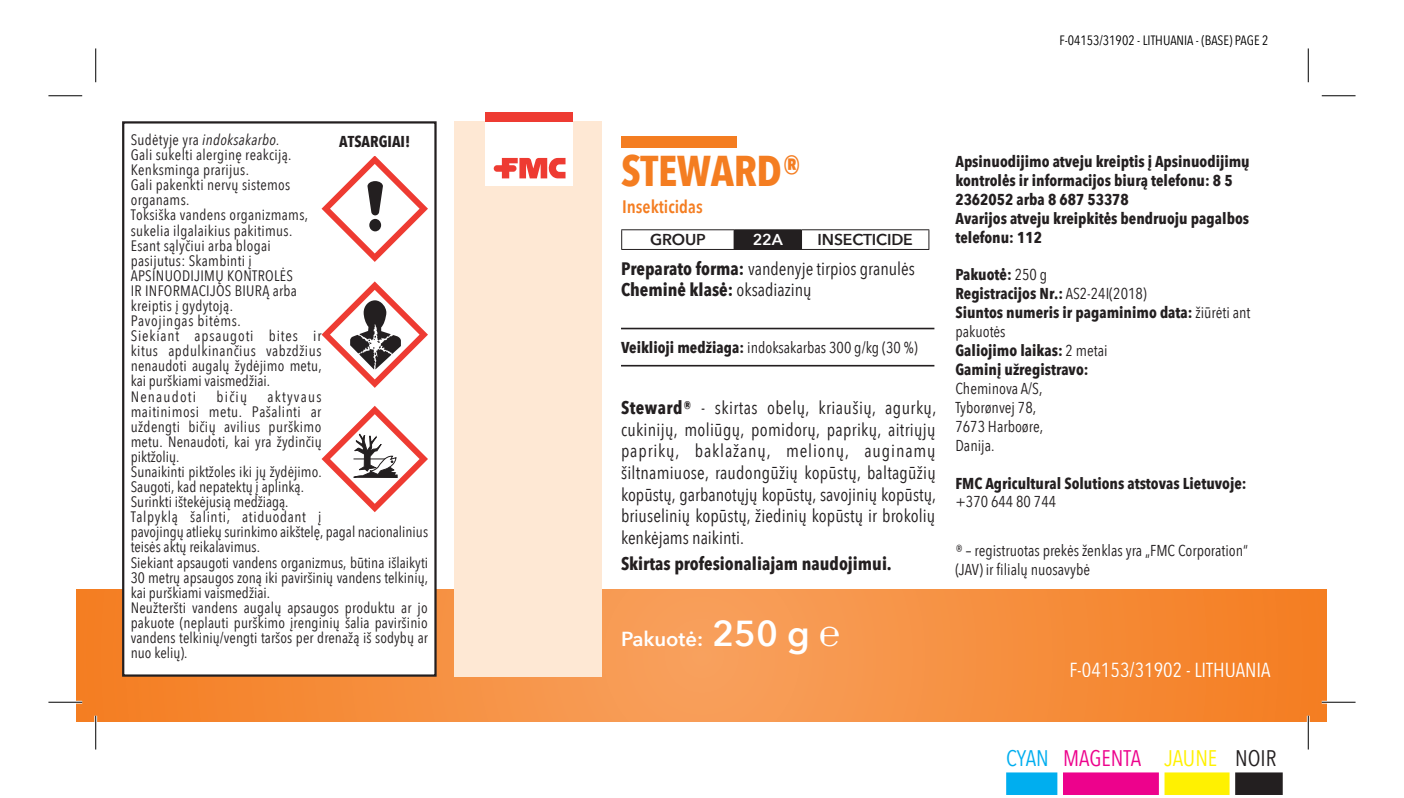
<style>
.page{position:relative;width:1404px;height:798px;background:#fff}
.page>*{position:absolute;margin:0;border:0;box-sizing:border-box;transform-origin:0 0}
.t1{font:700 42.98px "Avenir Next Condensed";letter-spacing:-.01em;color:#f47d21}
.t2{font:22.5px "Avenir Next Condensed";color:#ed028c}
.t3{font:20.25px "Avenir Next Condensed";color:#fff}
.t4{font:600 20.25px "Avenir Next";color:#fff}
.t5{font:18px/21.6px "Avenir Next Condensed";color:#231f20;text-align:justify}
.t6{font:700 18px "Avenir Next Condensed";color:#231f20}
.t7{font:600 18px "Avenir Next Condensed";color:#f47d21}
.t8{font:700 15.75px/18.9px "Avenir Next Condensed";color:#231f20}
.t9{font:15.75px/18.9px "Avenir Next Condensed";color:#231f20}
.t10{font:600 15.75px "Avenir Next";letter-spacing:-.01em;color:#231f20}
.t11{font:600 15.75px "Avenir Next";color:#fff}
.t12{font:15.08px/15.1px "Avenir Next Condensed";letter-spacing:.01em;color:#231f20}
.t13{font:13.5px "Avenir Next Condensed";color:#000}
.s1{font-style:italic}
.s2{font-weight:700}
.s3{font-size:36px}
.s4{font-size:27px}
.s5{font-weight:400}
.s6{color:#00aeef}
.s7{color:#fff101}
.s8{color:#231f20}
</style>
<div class="page">
<div style="left:1006px;top:772px;width:51px;height:22px;background:#00aeef"></div>
<div style="left:1062px;top:772px;width:96px;height:22px;background:#ed028c"></div>
<div style="left:1164px;top:772px;width:65px;height:22px;background:#fff101"></div>
<div style="left:1234px;top:772px;width:48px;height:22px;background:#231f20"></div>
<svg style="left:76px;top:589px;width:1250px;height:132px;background:#f58e3f"></svg>
<div style="left:454px;top:121px;width:148px;height:555px;background:#fee8d4"></div>
<div style="left:485px;top:108px;width:87px;height:77px;background:#fff"></div>
<svg style="left:493px;top:158px;width:72px;height:20px"></svg>
<div style="left:485px;top:112px;width:87px;height:9px;background:#ee3b32"></div>
<hr style="left:621px;top:327px;width:313px;height:2px;background:#231f20">
<hr style="left:621px;top:365px;width:313px;height:1px;background:#231f20">
<hr style="left:621px;top:229px;width:113px;height:1px;background:#231f20">
<hr style="left:734px;top:229px;width:67px;height:1px;background:#231f20">
<hr style="left:801px;top:229px;width:128px;height:1px;background:#231f20">
<svg style="left:621px;top:230px;width:308px;height:19px"></svg>
<hr style="left:621px;top:249px;width:113px;height:1px;background:#231f20">
<hr style="left:734px;top:249px;width:67px;height:1px;background:#231f20">
<hr style="left:801px;top:249px;width:128px;height:1px;background:#231f20">
<div style="left:621px;top:136px;width:115px;height:12px;background:#f47d21"></div>
<div style="left:123px;top:122px;width:312px;height:553px;background:#fff"></div>
<div style="left:122px;top:121px;width:314px;height:555px;border:2px solid #231f20"></div>
<svg style="left:321px;top:157px;width:107px;height:105px"></svg>
<svg style="left:321px;top:281px;width:107px;height:107px"></svg>
<svg style="left:321px;top:405px;width:107px;height:107px"></svg>
<hr style="left:48px;top:700px;width:34px;height:3px;background:#fff">
<hr style="left:1321px;top:700px;width:34px;height:3px;background:#fff">
<hr style="left:94px;top:715px;width:3px;height:34px;background:#fff">
<hr style="left:1306px;top:715px;width:3px;height:34px;background:#fff">
<hr style="left:48px;top:95px;width:34px;height:1px;background:#000">
<hr style="left:1321px;top:95px;width:34px;height:1px;background:#000">
<hr style="left:48px;top:701px;width:34px;height:1px;background:#000">
<hr style="left:1321px;top:701px;width:34px;height:1px;background:#000">
<hr style="left:95px;top:48px;width:1px;height:34px;background:#000">
<hr style="left:95px;top:715px;width:1px;height:34px;background:#000">
<hr style="left:1307px;top:48px;width:1px;height:34px;background:#000">
<hr style="left:1307px;top:715px;width:1px;height:34px;background:#000">
<p class="t12" style="left:131px;top:131px;width:192px">Sudėtyje yra <span class="s1">indoksakarbo.<br></span>Gali sukelti alerginę reakciją.<br>Kenksminga prarijus.<br>Gali pakenkti nervų sistemos organams.<br>Toksiška vandens organizmams, sukelia ilgalaikius pakitimus.<br>Esant sąlyčiui arba blogai pasijutus: Skambinti į<br>APSINUODIJIMŲ KONTROLĖS<br>IR INFORMACIJOS BIURĄ arba kreiptis į gydytoją.<br>Pavojingas bitėms.<br>Siekiant apsaugoti bites ir kitus apdulkinančius vabzdžius nenaudoti augalų žydėjimo metu, kai purškiami vaismedžiai.<br>Nenaudoti</p>
<p class="t8" style="left:339px;top:132px;width:73px">ATSARGIAI!</p>
<p class="t12" style="left:131px;top:388px;width:299px;text-indent:137px">aktyvaus<br>maitinimosi metu. Pašalinti ar<br>uždengti bičių avilius purškimo<br>metu. Nenaudoti, kai yra žydinčių<br>piktžolių.<br>Sunaikinti piktžoles iki jų žydėjimo.<br>Saugoti, kad nepatektų į aplinką.<br>Surinkti ištekėjusią medžiagą.<br>Talpyklą šalinti, atiduodant į<br>pavojingų atliekų surinkimo aikštelę, pagal nacionalinius teisės aktų reikalavimus.<br>Siekiant apsaugoti vandens organizmus, būtina išlaikyti 30 metrų apsaugos zoną iki paviršinių vandens telkinių, kai purškiami vaismedžiai.<br>Neužteršti vandens augalų apsaugos produktu ar jo pakuote (neplauti purškimo įrenginių šalia paviršinio vandens telkinių/vengti taršos per drenažą iš sodybų ar nuo kelių).</p>
<p class="t12" style="left:216px;top:388px;width:32px">bičių</p>
<p class="t13" style="left:1059px;top:29px;width:210px">F-04153/31902 - LITHUANIA - (BASE) PAGE 2</p>
<h1 class="t1" style="left:621px;top:145px;width:182px">STEWARD®</h1>
<p class="t7" style="left:622px;top:191px;width:82px">Insekticidas</p>
<p class="t10" style="left:650px;top:226px;width:57px">GROUP</p>
<p class="t11" style="left:752px;top:226px;width:32px">22A</p>
<p class="t10" style="left:817px;top:226px;width:97px">INSECTICIDE</p>
<p class="t5" style="left:621px;top:256px;width:295px"><span class="s2">Preparato forma:</span> vandenyje tirpios granulės<br><span class="s2">Cheminė klasė:</span> oksadiazinų</p>
<p class="t9" style="left:621px;top:337px;width:298px"><span class="s2">Veiklioji medžiaga:</span> indoksakarbas 300 g/kg (30 %)</p>
<p class="t5" style="left:621px;top:396px;width:317px"><span class="s2">Steward®</span> - skirtas obelų, kriaušių, agurkų, cukinijų, moliūgų, pomidorų, paprikų, aitriųjų paprikų, baklažanų, melionų, auginamų šiltnamiuose, raudongūžių kopūstų, baltagūžių kopūstų, garbanotųjų kopūstų, savojinių kopūstų, briuselinių kopūstų, žiedinių kopūstų ir brokolių kenkėjams naikinti.</p>
<p class="t6" style="left:621px;top:552px;width:272px">Skirtas profesionaliajam naudojimui.</p>
<h3 class="t4" style="left:621px;top:621px;width:221px">Pakuotė: <span class="s3">250 g</span> <span class="s4">℮</span></h3>
<p class="t8" style="left:955px;top:152px;width:296px">Apsinuodijimo atveju kreiptis į Apsinuodijimų kontrolės ir informacijos biurą telefonu: 8 5<br>2362052 arba 8 687 53378<br>Avarijos atveju kreipkitės bendruoju pagalbos telefonu: 112</p>
<p class="t8" style="left:955px;top:265px;width:296px">Pakuotė: <span class="s5">250 g<br></span>Registracijos Nr.: <span class="s5">AS2-24I(2018)<br></span>Siuntos numeris ir pagaminimo data: <span class="s5">žiūrėti ant pakuotės<br></span>Galiojimo laikas: <span class="s5">2 metai<br></span>Gaminį užregistravo:</p>
<p class="t9" style="left:955px;top:378px;width:89px">Cheminova A/S,<br>Tyborønvej 78,<br>7673 Harboøre,<br>Danija.</p>
<p class="t8" style="left:955px;top:473px;width:293px">FMC Agricultural Solutions atstovas Lietuvoje:</p>
<p class="t9" style="left:955px;top:491px;width:102px">+370 644 80 744</p>
<p class="t9" style="left:955px;top:540px;width:294px">® – registruotas prekės ženklas yra „FMC Corporation“ (JAV) ir filialų nuosavybė</p>
<h3 class="t3" style="left:1069px;top:652px;width:202px">F-04153/31902 - LITHUANIA</h3>
<h2 class="t2" style="left:1006px;top:738px;width:272px"><span class="s6">CYAN</span> MAGENTA <span class="s7">JAUNE</span> <span class="s8">NOIR</span></h2>
</div>
